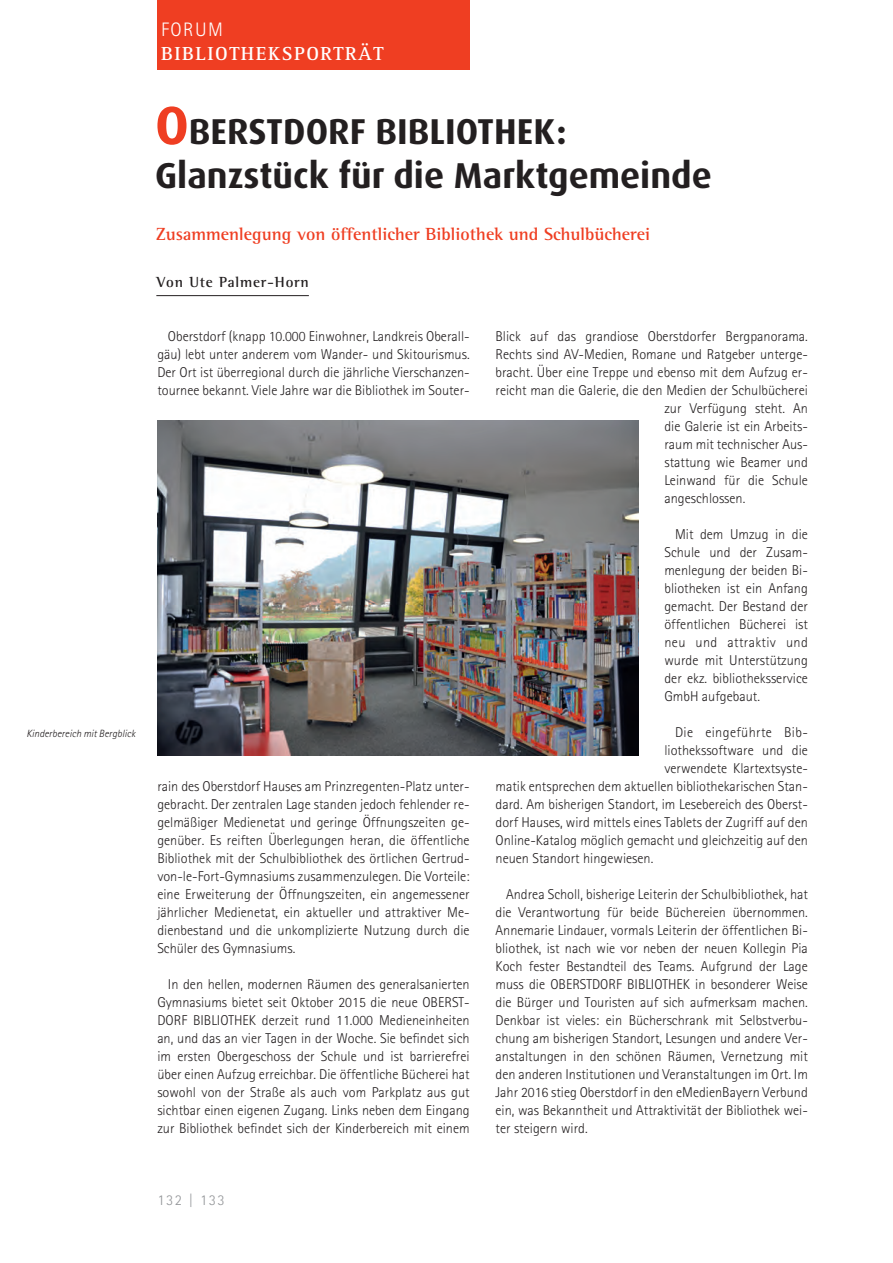
<style>
.page{position:relative;width:893px;height:1263px;background:#fff}
.page>*{position:absolute;margin:0;border:0;box-sizing:border-box;transform-origin:0 0}
.t1{font:700 36px/43.5px "Dax Offc Pro";color:#231f20}
.t2{font:700 19.5px "Rotis Serif Std";letter-spacing:.075em;color:#fff}
.t3{font:300 19.5px "Rotis Sans Serif Std";letter-spacing:.075em;color:#fff}
.t4{font:700 18px "Rotis Semi Serif Std";color:#ef3e22}
.t5{font:700 15px "Rotis Semi Serif Std";letter-spacing:.05em;color:#231f20}
.t6{font:300 15px "Rotis Sans Serif Std";letter-spacing:.1em;color:#939598}
.t7{font:300 14.25px/18px "Rotis Sans Serif Std";color:#231f20;text-align:justify}
.t8{font:300 14.25px "Rotis Sans Serif Std";letter-spacing:.025em;color:#231f20}
.t9{font:italic 300 10.5px "Rotis Sans Serif Std";color:#231f20}
.s1{font-size:54px;color:#ef3e22}
</style>
<div class="page">
<div style="left:157px;top:0;width:313px;height:69px;background:#ef3e22"></div>
<hr style="left:156px;top:295px;width:153px;height:1px;background:#231f20">
<img style="left:157px;top:421px;width:482px;height:334px">
<p class="t9" style="left:27px;top:730px;width:110px">Kinderbereich mit Bergblick</p>
<h2 class="t3" style="left:161px;top:23px;width:63px">FORUM</h2>
<h2 class="t2" style="left:161px;top:47px;width:224px">BIBLIOTHEKSPORTRÄT</h2>
<h1 class="t1" style="left:155px;top:110px;width:558px"><span class="s1">O</span>BERSTDORF BIBLIOTHEK:<br>Glanzstück für die Marktgemeinde</h1>
<p class="t4" style="left:156px;top:228px;width:496px">Zusammenlegung von öffentlicher Bibliothek und Schulbücherei</p>
<p class="t5" style="left:156px;top:277px;width:154px">Von Ute Palmer-Horn</p>
<p class="t7" style="left:157px;top:329px;width:314px;text-indent:11px">Oberstdorf (knapp 10.000 Einwohner, Landkreis Oberall&shy;gäu) lebt unter anderem vom Wander- und Skitourismus.<br>Der Ort ist überregional durch die jährliche Vierschanzen&shy;tournee bekannt. Viele Jahre war die Bibliothek im Souter-</p>
<p class="t7" style="left:157px;top:779px;width:314px">rain des Oberstdorf Hauses am Prinzregenten-Platz unter&shy;gebracht. Der zentralen Lage standen jedoch fehlender re&shy;gelmäßiger Medienetat und geringe Öffnungszeiten ge&shy;genüber. Es reiften Überlegungen heran, die öffentliche Bibliothek mit der Schulbibliothek des örtlichen Gertrud&shy;von-le-Fort-Gymnasiums zusammenzulegen. Die Vorteile: eine Erweiterung der Öffnungszeiten, ein angemessener jährlicher Medienetat, ein aktueller und attraktiver Me&shy;dienbestand und die unkomplizierte Nutzung durch die Schüler des Gymnasiums.</p>
<p class="t7" style="left:157px;top:977px;width:314px;text-indent:11px">In den hellen, modernen Räumen des generalsanierten Gymnasiums bietet seit Oktober 2015 die neue OBERST-DORF BIBLIOTHEK derzeit rund 11.000 Medieneinheiten an, und das an vier Tagen in der Woche. Sie befindet sich im ersten Obergeschoss der Schule und ist barrierefrei über einen Aufzug erreichbar. Die öffentliche Bücherei hat sowohl von der Straße als auch vom Parkplatz aus gut sichtbar einen eigenen Zugang. Links neben dem Eingang zur Bibliothek befindet sich der Kinderbereich mit einem</p>
<p class="t7" style="left:496px;top:329px;width:314px">Blick auf das grandiose Oberstdorfer Bergpanorama.</p>
<p class="t7" style="left:496px;top:347px;width:314px">Rechts sind AV-Medien, Romane und Ratgeber unterge-</p>
<p class="t7" style="left:496px;top:365px;width:314px">bracht. Über eine Treppe und ebenso mit dem Aufzug er-</p>
<p class="t7" style="left:496px;top:383px;width:314px">reicht man die Galerie, die den Medien der Schulbücherei</p>
<p class="t7" style="left:664px;top:401px;width:145px">zur Verfügung steht. An</p>
<p class="t7" style="left:664px;top:419px;width:145px">die Galerie ist ein Arbeits-</p>
<p class="t7" style="left:664px;top:437px;width:145px">raum mit technischer Aus-</p>
<p class="t7" style="left:664px;top:455px;width:145px">stattung wie Beamer und</p>
<p class="t7" style="left:664px;top:473px;width:145px">Leinwand für die Schule</p>
<p class="t7" style="left:664px;top:491px;width:82px">angeschlossen.</p>
<p class="t7" style="left:664px;top:527px;width:145px;text-indent:11px">Mit dem Umzug in die Schule und der Zusam&shy;menlegung der beiden Bi&shy;bliotheken ist ein Anfang gemacht. Der Bestand der öffentlichen Bücherei ist neu und attraktiv und wurde mit Unterstützung der ekz. bibliotheksservice GmbH aufgebaut.</p>
<p class="t8" style="left:675px;top:727px;width:134px">Die eingeführte Bib-</p>
<p class="t7" style="left:664px;top:743px;width:145px">liothekssoftware und die</p>
<p class="t7" style="left:664px;top:761px;width:145px">verwendete Klartextsyste-</p>
<p class="t7" style="left:496px;top:779px;width:314px">matik entsprechen dem aktuellen bibliothekarischen Stan-</p>
<p class="t7" style="left:496px;top:797px;width:314px">dard. Am bisherigen Standort, im Lesebereich des Oberst-</p>
<p class="t7" style="left:496px;top:815px;width:314px">dorf Hauses, wird mittels eines Tablets der Zugriff auf den</p>
<p class="t7" style="left:496px;top:833px;width:314px">Online-Katalog möglich gemacht und gleichzeitig auf den</p>
<p class="t7" style="left:496px;top:851px;width:159px">neuen Standort hingewiesen.</p>
<p class="t7" style="left:496px;top:886px;width:314px;text-indent:11px">Andrea Scholl, bisherige Leiterin der Schulbibliothek, hat die Verantwortung für beide Büchereien übernommen.<br>Annemarie Lindauer, vormals Leiterin der öffentlichen Bi&shy;bliothek, ist nach wie vor neben der neuen Kollegin Pia Koch fester Bestandteil des Teams. Aufgrund der Lage muss die OBERSTDORF BIBLIOTHEK in besonderer Weise die Bürger und Touristen auf sich aufmerksam machen.<br>Denkbar ist vieles: ein Bücherschrank mit Selbstverbu&shy;chung am bisherigen Standort, Lesungen und andere Ver&shy;anstaltungen in den schönen Räumen, Vernetzung mit den anderen Institutionen und Veranstaltungen im Ort. Im Jahr 2016 stieg Oberstdorf in den eMedienBayern Verbund ein, was Bekanntheit und Attraktivität der Bibliothek wei&shy;ter steigern wird.</p>
<p class="t6" style="left:157px;top:1195px;width:69px">132 | 133</p>
</div>
